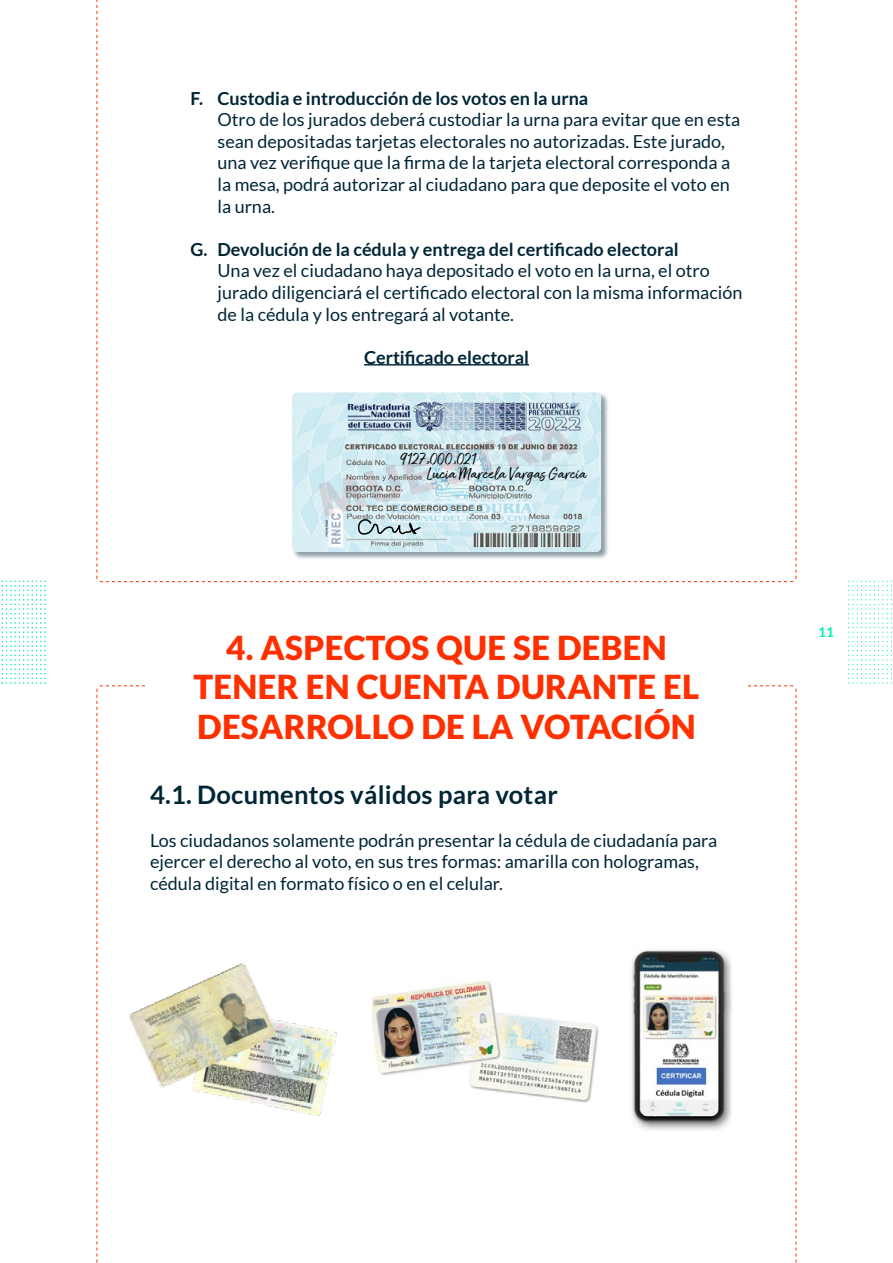
<style>
.page{position:relative;width:893px;height:1263px;background:#fff}
.page>*{position:absolute;margin:0;border:0;box-sizing:border-box;transform-origin:0 0}
.t1{font:900 33px/39.6px "Lato";letter-spacing:.01em;color:#ff3000;text-align:center}
.t2{font:700 25.5px "Lato";letter-spacing:.01em;color:#002636}
.t3{font:18px/21.6px "Lato";color:#002636}
.t4{font:700 18px "Lato";color:#002636}
.t5{font:16.5px "Amithen";letter-spacing:.01em;color:#000}
.t6{font:700 13.5px "Lato";color:#00f0ba}
</style>
<div class="page">
<svg style="left:848px;top:581px;width:44px;height:103px"></svg>
<svg style="left:2px;top:581px;width:44px;height:103px"></svg>
<img style="left:631px;top:949px;width:101px;height:182px">
<img style="left:373px;top:981px;width:226px;height:121px">
<img style="left:129px;top:962px;width:207px;height:153px">
<svg style="left:96px;top:0;width:701px;height:582px"></svg>
<svg style="left:356px;top:519px;width:66px;height:19px"></svg>
<p class="t4" style="left:190px;top:88px;width:399px">F. Custodia e introducción de los votos en la urna</p>
<p class="t3" style="left:218px;top:109px;width:524px">Otro de los jurados deberá custodiar la urna para evitar que en esta sean depositadas tarjetas electorales no autorizadas. Este jurado, una vez verifique que la firma de la tarjeta electoral corresponda a la mesa, podrá autorizar al ciudadano para que deposite el voto en la urna.</p>
<p class="t4" style="left:190px;top:239px;width:490px">G. Devolución de la cédula y entrega del certificado electoral</p>
<p class="t3" style="left:218px;top:260px;width:526px">Una vez el ciudadano haya depositado el voto en la urna, el otro jurado diligenciará el certificado electoral con la misma información de la cédula y los entregará al votante.</p>
<p class="t4" style="left:364px;top:347px;width:166px">Certificado electoral</p>
<p class="t5" style="left:400px;top:448px;width:78px">9127,000,021</p>
<p class="t5" style="left:427px;top:464px;width:161px">Lucia Marcela Vargas García</p>
<h1 class="t1" style="left:194px;top:627px;width:507px">4. ASPECTOS QUE SE DEBEN<br>TENER EN CUENTA DURANTE EL<br>DESARROLLO DE LA VOTACIÓN</h1>
<h2 class="t2" style="left:150px;top:780px;width:409px">4.1. Documentos válidos para votar</h2>
<p class="t3" style="left:150px;top:829px;width:569px">Los ciudadanos solamente podrán presentar la cédula de ciudadanía para ejercer el derecho al voto, en sus tres formas: amarilla con hologramas, cédula digital en formato físico o en el celular.</p>
<p class="t6" style="left:818px;top:624px;width:17px">11</p>
</div>
